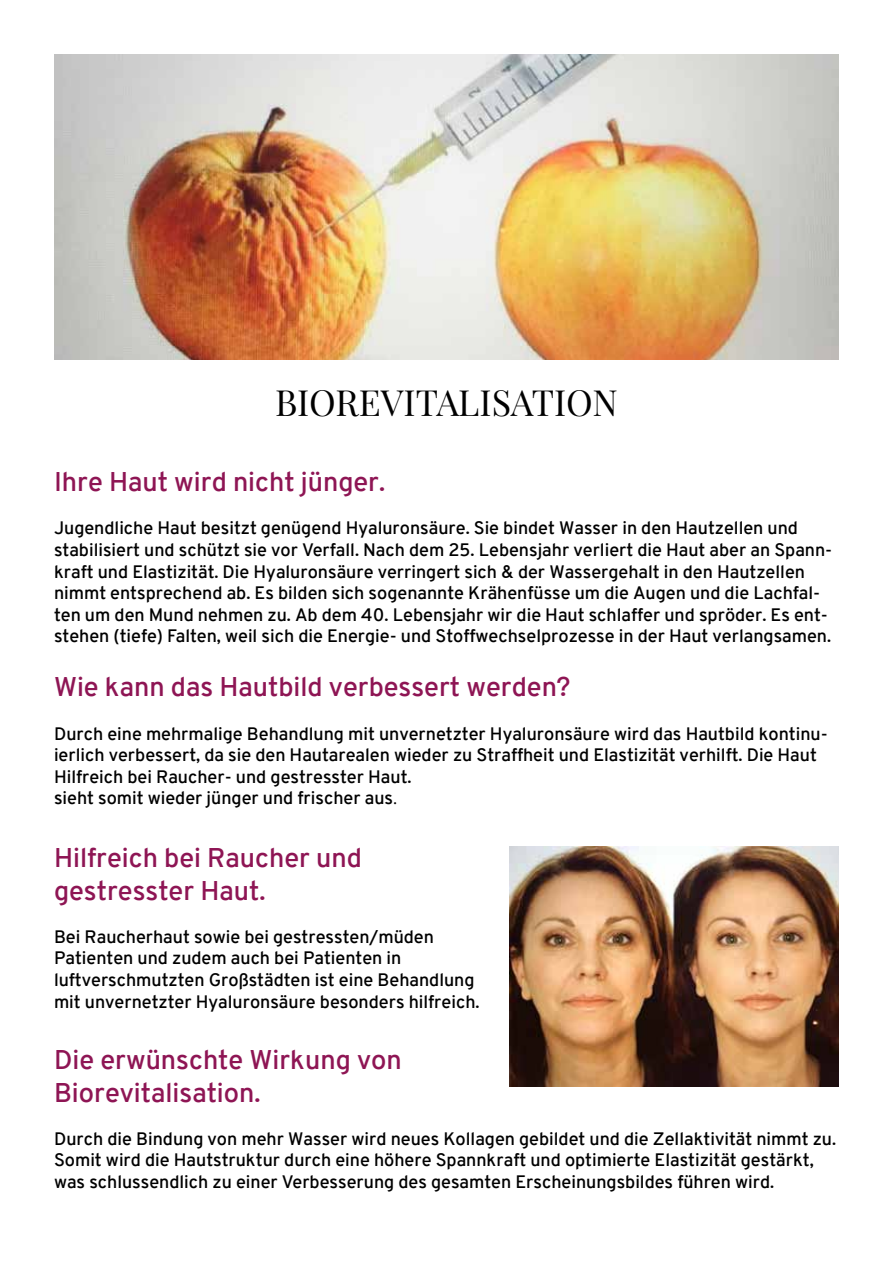
<style>
.page{position:relative;width:893px;height:1263px;background:#fff}
.page>*{position:absolute;margin:0;border:0;box-sizing:border-box;transform-origin:0 0}
.t1{font:36px "Playfair Display";letter-spacing:-.005em;color:#000}
.t2{font:27px/32.4px "Overpass";color:#8e1554}
.t3{font:18px/21.6px "Overpass";color:#000}
.s1{font-family:"Minion Pro"}
</style>
<div class="page">
<img style="left:510px;top:847px;width:329px;height:239px">
<img style="left:54px;top:54px;width:785px;height:305px">
<h1 class="t1" style="left:275px;top:380px;width:344px">BIOREVITALISATION</h1>
<h2 class="t2" style="left:54px;top:466px;width:333px">Ihre Haut wird nicht jünger.</h2>
<p class="t3" style="left:54px;top:517px;width:780px">Jugendliche Haut besitzt genügend Hyaluronsäure. Sie bindet Wasser in den Hautzellen und stabilisiert und schützt sie vor Verfall. Nach dem 25. Lebensjahr verliert die Haut aber an Spann&shy;kraft und Elastizität. Die Hyaluronsäure verringert sich &amp; der Wassergehalt in den Hautzellen nimmt entsprechend ab. Es bilden sich sogenannte Krähenfüsse um die Augen und die Lachfal&shy;ten um den Mund nehmen zu. Ab dem 40. Lebensjahr wir die Haut schlaffer und spröder. Es ent&shy;stehen (tiefe) Falten, weil sich die Energie- und Stoffwechselprozesse in der Haut verlangsamen.</p>
<h2 class="t2" style="left:54px;top:671px;width:518px">Wie kann das Hautbild verbessert werden?</h2>
<p class="t3" style="left:54px;top:723px;width:775px">Durch eine mehrmalige Behandlung mit unvernetzter Hyaluronsäure wird das Hautbild kontinu&shy;ierlich verbessert, da sie den Hautarealen wieder zu Straffheit und Elastizität verhilft. Die Haut Hilfreich bei Raucher- und gestresster Haut.<br>sieht somit wieder jünger und frischer aus<span class="s1">.</span></p>
<h2 class="t2" style="left:54px;top:842px;width:309px">Hilfreich bei Raucher und gestresster Haut.</h2>
<p class="t3" style="left:54px;top:926px;width:427px">Bei Raucherhaut sowie bei gestressten/müden Patienten und zudem auch bei Patienten in luftverschmutzten Großstädten ist eine Behandlung mit unvernetzter Hyaluronsäure besonders hilfreich.</p>
<h2 class="t2" style="left:54px;top:1044px;width:349px">Die erwünschte Wirkung von<br>Biorevitalisation.</h2>
<p class="t3" style="left:54px;top:1128px;width:784px">Durch die Bindung von mehr Wasser wird neues Kollagen gebildet und die Zellaktivität nimmt zu.<br>Somit wird die Hautstruktur durch eine höhere Spannkraft und optimierte Elastizität gestärkt, was schlussendlich zu einer Verbesserung des gesamten Erscheinungsbildes führen wird.</p>
</div>
